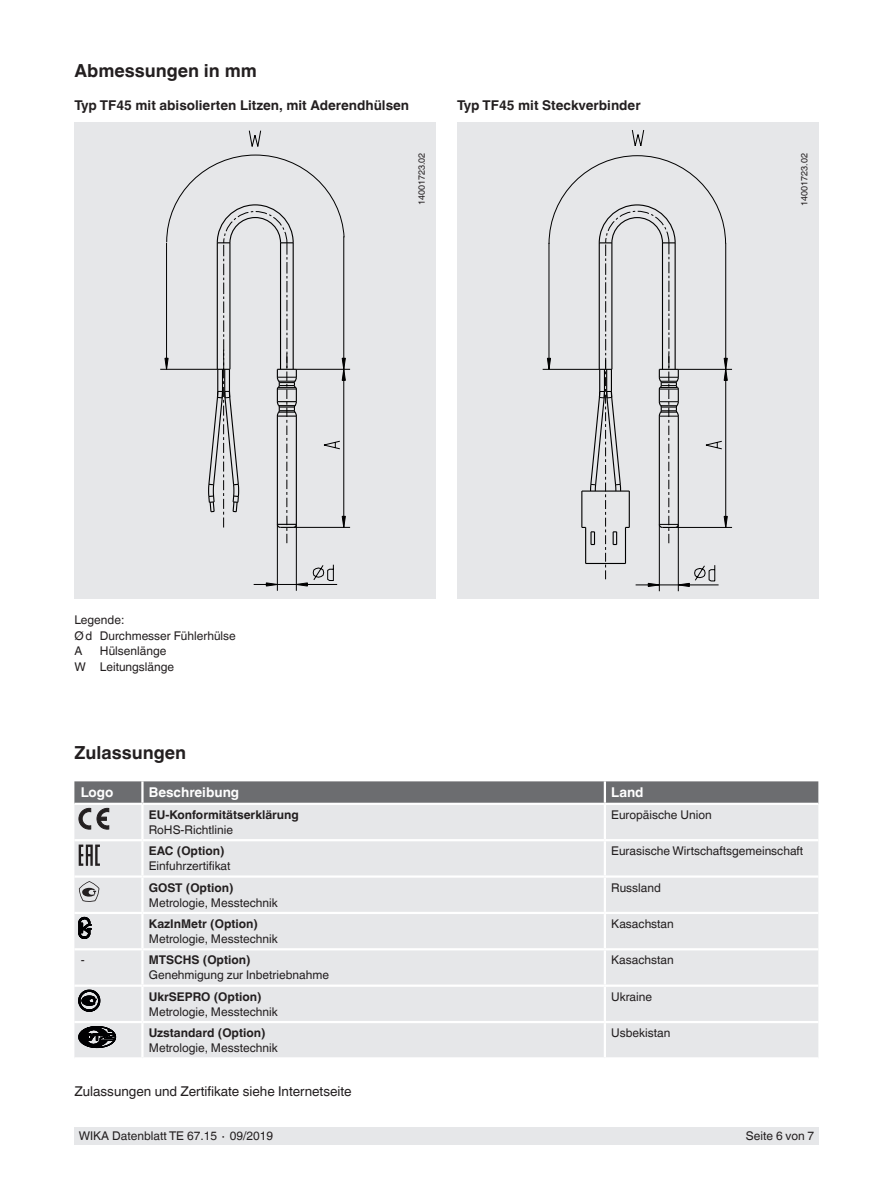
<style>
.page{position:relative;width:893px;height:1188px;background:#fff}
.page>*{position:absolute;margin:0;border:0;box-sizing:border-box;transform-origin:0 0}
.t1{font:700 18px "Helvetica World";color:#231f20}
.t2{font:700 13.5px "Helvetica World";color:#231f20}
.t3{font:13.5px "Helvetica World";color:#231f20}
.t4{font:700 13.5px "Helvetica World";color:#fff}
.t5{font:12px/15.5px "Helvetica World";color:#231f20}
.t6{font:700 12px "Helvetica World";color:#231f20}
.t7{font:9px "Helvetica World";color:#231f20}
</style>
<div class="page">
<div style="left:74px;top:1128px;width:745px;height:17px;background:#e6e7e9"></div>
<div style="left:457px;top:122px;width:362px;height:476px;background:#e6e7e9"></div>
<div style="left:74px;top:122px;width:362px;height:476px;background:#e6e7e9"></div>
<svg style="left:249px;top:130px;width:12px;height:17px"></svg>
<svg style="left:160px;top:155px;width:191px;height:436px"></svg>
<svg style="left:632px;top:130px;width:12px;height:16px"></svg>
<hr style="left:678px;top:524px;width:1px;height:67px;background:#000">
<svg style="left:547px;top:155px;width:181px;height:432px"></svg>
<hr style="left:586px;top:563px;width:39px;height:1px;background:#000">
<div style="left:74px;top:829px;width:744px;height:228px;background:#e6e7e9"></div>
<hr style="left:142px;top:839px;width:463px;height:2px;background:#fff">
<hr style="left:142px;top:875px;width:463px;height:3px;background:#fff">
<hr style="left:142px;top:912px;width:463px;height:2px;background:#fff">
<hr style="left:141px;top:914px;width:3px;height:34px;background:#fff">
<hr style="left:604px;top:914px;width:2px;height:34px;background:#fff">
<hr style="left:141px;top:987px;width:3px;height:34px;background:#fff">
<hr style="left:604px;top:987px;width:2px;height:34px;background:#fff">
<hr style="left:74px;top:985px;width:68px;height:2px;background:#fff">
<hr style="left:142px;top:985px;width:463px;height:2px;background:#fff">
<hr style="left:605px;top:985px;width:213px;height:2px;background:#fff">
<hr style="left:74px;top:1021px;width:68px;height:2px;background:#fff">
<hr style="left:142px;top:1021px;width:463px;height:2px;background:#fff">
<hr style="left:605px;top:1021px;width:213px;height:2px;background:#fff">
<hr style="left:74px;top:948px;width:68px;height:2px;background:#fff">
<hr style="left:142px;top:948px;width:463px;height:2px;background:#fff">
<hr style="left:141px;top:950px;width:3px;height:35px;background:#fff">
<hr style="left:605px;top:948px;width:213px;height:2px;background:#fff">
<hr style="left:604px;top:950px;width:2px;height:35px;background:#fff">
<hr style="left:141px;top:1023px;width:3px;height:34px;background:#fff">
<hr style="left:604px;top:1023px;width:2px;height:34px;background:#fff">
<hr style="left:74px;top:839px;width:68px;height:2px;background:#fff">
<hr style="left:74px;top:912px;width:68px;height:2px;background:#fff">
<hr style="left:605px;top:839px;width:213px;height:2px;background:#fff">
<hr style="left:605px;top:912px;width:213px;height:2px;background:#fff">
<hr style="left:605px;top:875px;width:213px;height:3px;background:#fff">
<hr style="left:74px;top:875px;width:68px;height:3px;background:#fff">
<hr style="left:604px;top:805px;width:2px;height:34px;background:#fff">
<hr style="left:141px;top:805px;width:3px;height:34px;background:#fff">
<hr style="left:604px;top:841px;width:2px;height:34px;background:#fff">
<hr style="left:604px;top:878px;width:2px;height:34px;background:#fff">
<hr style="left:141px;top:841px;width:3px;height:34px;background:#fff">
<hr style="left:141px;top:878px;width:3px;height:34px;background:#fff">
<svg style="left:74px;top:781px;width:744px;height:48px;background:#afb0b2"></svg>
<svg style="left:79px;top:845px;width:21px;height:21px"></svg>
<svg style="left:79px;top:881px;width:20px;height:21px"></svg>
<svg style="left:79px;top:917px;width:12px;height:22px"></svg>
<svg style="left:79px;top:990px;width:21px;height:21px"></svg>
<svg style="left:79px;top:1026px;width:37px;height:22px"></svg>
<h1 class="t1" style="left:74px;top:60px;width:184px">Abmessungen in mm</h1>
<p class="t2" style="left:74px;top:97px;width:336px">Typ TF45 mit abisolierten Litzen, mit Aderendhülsen</p>
<p class="t2" style="left:457px;top:97px;width:185px">Typ TF45 mit Steckverbinder</p>
<p class="t5" style="left:74px;top:612px;width:163px">Legende:<br>Ød Durchmesser Fühlerhülse<br>A</p>
<p class="t5" style="left:74px;top:643px;width:101px;text-indent:26px">Hülsenlänge<br>W Leitungslänge</p>
<p class="t7" style="left:416px;top:205px;width:54px;rotate:-90deg">14001723.02</p>
<p class="t7" style="left:799px;top:206px;width:54px;rotate:-90deg">14001723.02</p>
<h1 class="t1" style="left:74px;top:742px;width:113px">Zulassungen</h1>
<p class="t4" style="left:81px;top:785px;width:34px">Logo</p>
<p class="t4" style="left:149px;top:785px;width:92px">Beschreibung</p>
<p class="t4" style="left:611px;top:785px;width:34px">Land</p>
<p class="t6" style="left:149px;top:808px;width:152px">EU-Konformitätserklärung</p>
<p class="t5" style="left:149px;top:822px;width:86px">RoHS-Richtlinie</p>
<p class="t5" style="left:611px;top:807px;width:102px">Europäische Union</p>
<p class="t6" style="left:149px;top:844px;width:77px">EAC (Option)</p>
<p class="t5" style="left:149px;top:858px;width:83px">Einfuhrzertifikat</p>
<p class="t5" style="left:611px;top:843px;width:194px">Eurasische Wirtschaftsgemeinschaft</p>
<p class="t6" style="left:149px;top:880px;width:86px">GOST (Option)</p>
<p class="t5" style="left:149px;top:895px;width:130px">Metrologie, Messtechnik</p>
<p class="t5" style="left:611px;top:880px;width:51px">Russland</p>
<p class="t6" style="left:149px;top:917px;width:111px">KazInMetr (Option)</p>
<p class="t5" style="left:149px;top:931px;width:130px">Metrologie, Messtechnik</p>
<p class="t5" style="left:611px;top:916px;width:64px">Kasachstan</p>
<p class="t5" style="left:81px;top:952px;width:5px">-</p>
<p class="t6" style="left:149px;top:953px;width:103px">MTSCHS (Option)</p>
<p class="t5" style="left:149px;top:967px;width:182px">Genehmigung zur Inbetriebnahme</p>
<p class="t5" style="left:611px;top:952px;width:64px">Kasachstan</p>
<p class="t6" style="left:149px;top:990px;width:114px">UkrSEPRO (Option)</p>
<p class="t5" style="left:149px;top:1004px;width:130px">Metrologie, Messtechnik</p>
<p class="t5" style="left:611px;top:989px;width:42px">Ukraine</p>
<p class="t6" style="left:149px;top:1026px;width:118px">Uzstandard (Option)</p>
<p class="t5" style="left:149px;top:1040px;width:130px">Metrologie, Messtechnik</p>
<p class="t5" style="left:611px;top:1025px;width:61px">Usbekistan</p>
<p class="t3" style="left:74px;top:1083px;width:279px">Zulassungen und Zertifikate siehe Internetseite</p>
<p class="t5" style="left:79px;top:1129px;width:196px">WIKA Datenblatt TE 67.15 ∙ 09/2019</p>
<p class="t5" style="left:746px;top:1129px;width:70px">Seite 6 von 7</p>
</div>
